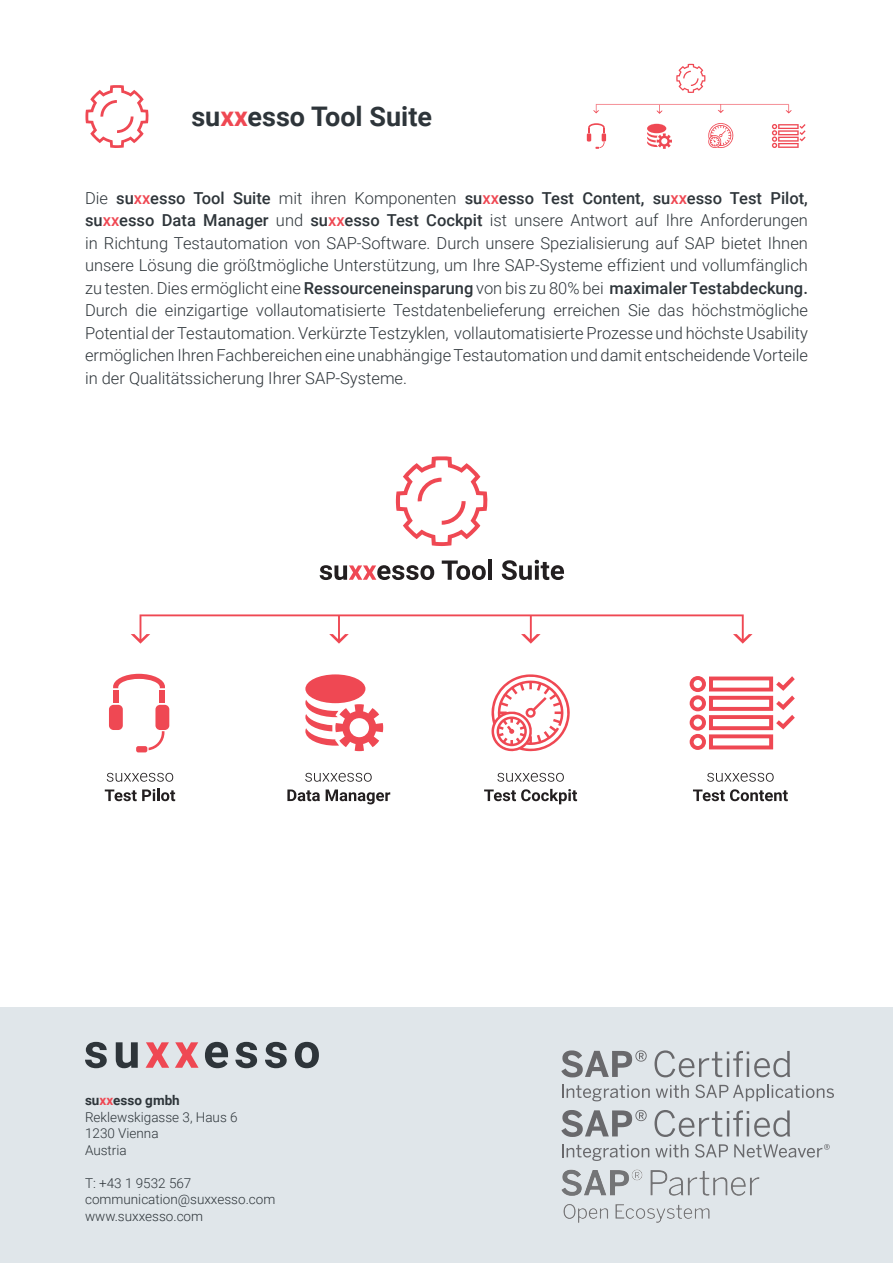
<style>
.page{position:relative;width:893px;height:1263px;background:#fff}
.page>*{position:absolute;margin:0;border:0;box-sizing:border-box;transform-origin:0 0}
.t1{font:700 27px "Roboto";color:#2e353a}
.Standard_15pt{font:300 16.5px/22.5px "Roboto";color:#2e353a;text-align:justify}
.t2{font:300 13.5px/16.5px "Roboto";color:#2e353a}
.t3{font:700 13.5px "Roboto";color:#2e353a}
.s1{color:#ef4853}
.s2{font-weight:500}
.s3{font-weight:500;color:#ef4853}
</style>
<div class="page">
<svg style="left:85px;top:85px;width:63px;height:63px"></svg>
<div style="left:0;top:1008px;width:893px;height:255px;background:#e0e6ea"></div>
<svg style="left:85px;top:1042px;width:22px;height:26px"></svg>
<svg style="left:116px;top:1042px;width:22px;height:26px"></svg>
<svg style="left:146px;top:1042px;width:23px;height:26px"></svg>
<svg style="left:175px;top:1042px;width:24px;height:26px"></svg>
<svg style="left:205px;top:1042px;width:23px;height:26px"></svg>
<svg style="left:235px;top:1042px;width:22px;height:26px"></svg>
<svg style="left:265px;top:1042px;width:22px;height:26px"></svg>
<svg style="left:295px;top:1042px;width:24px;height:26px"></svg>
<img style="left:561px;top:1169px;width:198px;height:53px">
<svg style="left:561px;top:1110px;width:86px;height:27px"></svg>
<svg style="left:654px;top:1110px;width:136px;height:27px"></svg>
<svg style="left:562px;top:1144px;width:87px;height:17px"></svg>
<svg style="left:655px;top:1144px;width:33px;height:13px"></svg>
<svg style="left:695px;top:1144px;width:33px;height:13px"></svg>
<svg style="left:734px;top:1144px;width:96px;height:13px"></svg>
<svg style="left:320px;top:565px;width:114px;height:15px"></svg>
<svg style="left:442px;top:560px;width:44px;height:20px"></svg>
<hr style="left:488px;top:559px;width:4px;height:21px;background:#231f20">
<svg style="left:502px;top:560px;width:62px;height:20px"></svg>
<svg style="left:107px;top:773px;width:66px;height:9px"></svg>
<svg style="left:105px;top:789px;width:70px;height:12px"></svg>
<div style="left:109px;top:705px;width:14px;height:25px;background:#ef4853;border-radius:5px"></div>
<div style="left:155px;top:705px;width:14px;height:25px;background:#ef4853;border-radius:5px"></div>
<div style="left:136px;top:746px;width:11px;height:6px;background:#ef4853;border-radius:2px"></div>
<div style="left:113px;top:690px;width:5px;height:13px;background:#ef4853"></div>
<div style="left:160px;top:690px;width:5px;height:13px;background:#ef4853"></div>
<svg style="left:113px;top:674px;width:52px;height:14px"></svg>
<svg style="left:149px;top:731px;width:15px;height:19px"></svg>
<svg style="left:305px;top:773px;width:67px;height:9px"></svg>
<svg style="left:287px;top:789px;width:33px;height:12px"></svg>
<svg style="left:326px;top:789px;width:64px;height:15px"></svg>
<div style="left:305px;top:674px;width:60px;height:29px;background:#ef4853;border-radius:50%"></div>
<svg style="left:305px;top:700px;width:78px;height:51px"></svg>
<svg style="left:131px;top:614px;width:621px;height:30px"></svg>
<svg style="left:497px;top:773px;width:67px;height:9px"></svg>
<svg style="left:484px;top:789px;width:93px;height:15px"></svg>
<svg style="left:491px;top:674px;width:79px;height:77px"></svg>
<svg style="left:707px;top:773px;width:67px;height:9px"></svg>
<svg style="left:693px;top:789px;width:95px;height:12px"></svg>
<svg style="left:690px;top:676px;width:105px;height:74px"></svg>
<svg style="left:396px;top:456px;width:91px;height:90px"></svg>
<svg style="left:587px;top:123px;width:19px;height:26px"></svg>
<svg style="left:647px;top:123px;width:19px;height:10px"></svg>
<svg style="left:676px;top:64px;width:29px;height:29px"></svg>
<div style="left:647px;top:124px;width:19px;height:9px;background:#ef4853;border-radius:50%"></div>
<svg style="left:647px;top:132px;width:25px;height:17px"></svg>
<svg style="left:708px;top:123px;width:25px;height:25px"></svg>
<svg style="left:593px;top:104px;width:199px;height:10px"></svg>
<svg style="left:772px;top:124px;width:33px;height:24px"></svg>
<svg style="left:561px;top:1050px;width:86px;height:27px"></svg>
<svg style="left:654px;top:1050px;width:136px;height:27px"></svg>
<svg style="left:562px;top:1085px;width:88px;height:16px"></svg>
<svg style="left:656px;top:1085px;width:33px;height:13px"></svg>
<svg style="left:695px;top:1084px;width:139px;height:17px"></svg>
<p class="t1" style="left:191px;top:97px;width:242px">su<span class="s1">xx</span>esso Tool Suite</p>
<p class="Standard_15pt" style="left:85px;top:186px;width:724px">Die <span class="s2">su</span><span class="s3">xx</span><span class="s2">esso Tool Suite</span> mit ihren Komponenten <span class="s2">su</span><span class="s3">xx</span><span class="s2">esso Test Content, su</span><span class="s3">xx</span><span class="s2">esso Test Pilot, su</span><span class="s3">xx</span><span class="s2">esso Data Manager</span> und <span class="s2">su</span><span class="s3">xx</span><span class="s2">esso Test Cockpit</span> ist unsere Antwort auf Ihre Anforderungen in Richtung Testautomation von SAP-Software. Durch unsere Spezialisierung auf SAP bietet Ihnen unsere Lösung die größtmögliche Unterstützung, um Ihre SAP-Systeme effizient und vollumfänglich zu testen. Dies ermöglicht eine <span class="s2">Ressourceneinsparung</span> von bis zu 80% bei <span class="s2">maximaler Testabdeckung.</span></p>
<p class="Standard_15pt" style="left:85px;top:298px;width:724px">Durch die einzigartige vollautomatisierte Testdatenbelieferung erreichen Sie das höchstmögliche Potential der Testautomation. Verkürzte Testzyklen, vollautomatisierte Prozesse und höchste Usability ermöglichen Ihren Fachbereichen eine unabhängige Testautomation und damit entscheidende Vorteile in der Qualitätssicherung Ihrer SAP-Systeme.</p>
<p class="t3" style="left:85px;top:1091px;width:96px">su<span class="s1">xx</span>esso gmbh</p>
<p class="t2" style="left:85px;top:1108px;width:154px">Reklewskigasse 3, Haus 6</p>
<p class="t2" style="left:85px;top:1124px;width:75px">1230 Vienna<br>Austria</p>
<p class="t2" style="left:85px;top:1174px;width:108px">T: +43 1 9532 567</p>
<p class="t2" style="left:85px;top:1190px;width:192px">communication@suxxesso.com www.suxxesso.com</p>
</div>
